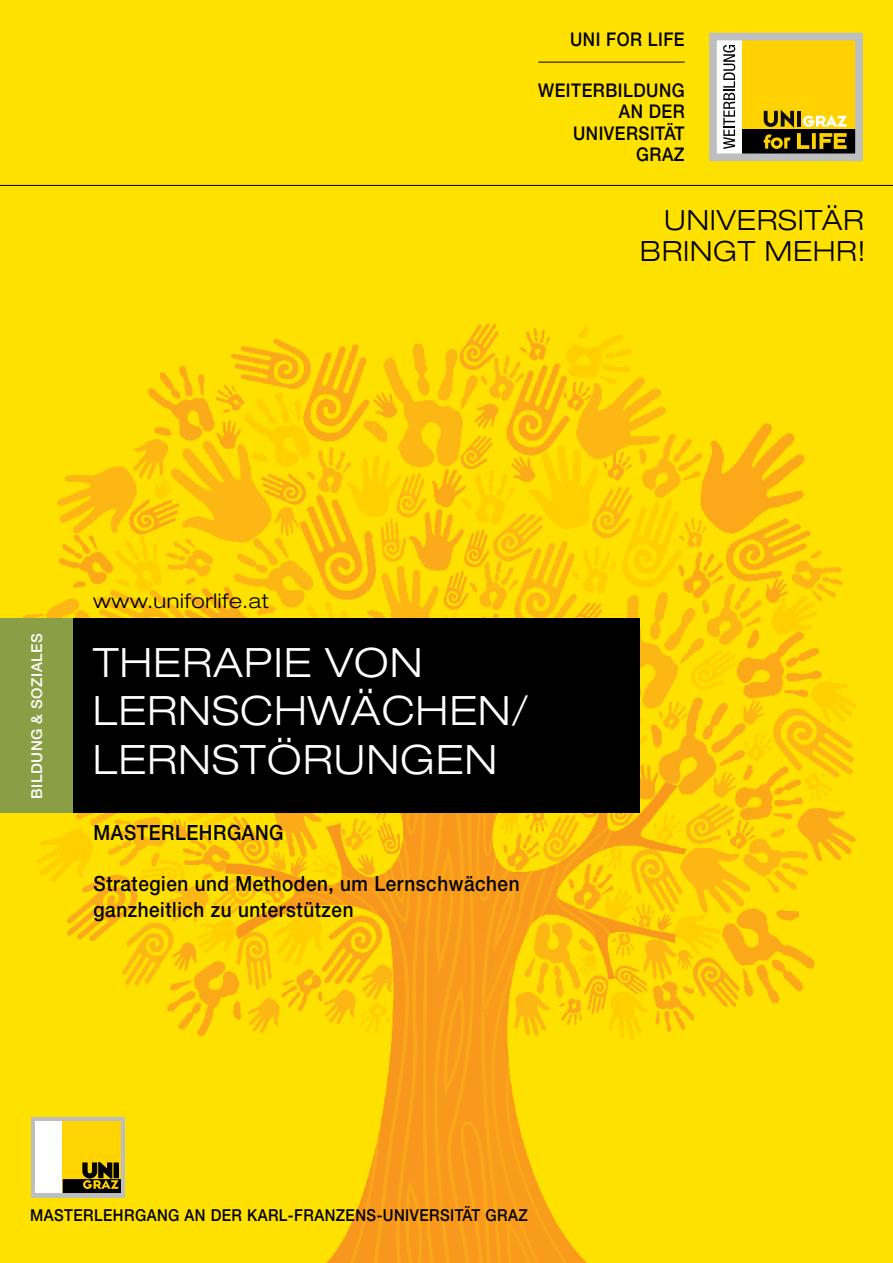
<style>
.page{position:relative;width:893px;height:1263px;background:#fff}
.page>*{position:absolute;margin:0;border:0;box-sizing:border-box;transform-origin:0 0}
.t1{font:300 expanded 40.5px/48.6px "Helvetica Neue LT Pro";letter-spacing:.03em;color:#fff}
.t2{font:300 expanded 27.9px/30.8px "Helvetica Neue LT Pro";letter-spacing:.03em;color:#000;text-align:right}
.t3{font:500 21px/25.5px "Helvetica Neue LT Pro";letter-spacing:.03em;color:#000;scale:.9 1}
.t4{font:300 expanded 20.1px "Helvetica Neue LT Pro";letter-spacing:.03em;color:#000}
.t5{font:500 18.9px/21.5px "Helvetica Neue LT Pro";letter-spacing:.03em;color:#000;text-align:right;scale:.9 1}
.t6{font:500 16.5px "Helvetica Neue LT Pro";letter-spacing:.03em;color:#000;scale:.9 1}
.t7{font:500 15px "Helvetica Neue LT Pro";letter-spacing:.03em;color:#fff}
</style>
<div class="page">
<img style="left:0;top:0;width:893px;height:1263px">
<hr style="left:538px;top:62px;width:147px;height:1px;background:#000">
<div style="left:46px;top:618px;width:594px;height:195px;background:#000"></div>
<div style="left:0;top:618px;width:72px;height:195px;background:#8a9e45"></div>
<hr style="left:0;top:185px;width:893px;height:1px;background:#000">
<div style="left:742px;top:129px;width:113px;height:25px;background:#000"></div>
<div style="left:742px;top:40px;width:113px;height:89px;background:#ffd200"></div>
<div style="left:717px;top:40px;width:25px;height:114px;background:#fff"></div>
<div style="left:709px;top:33px;width:154px;height:128px;border:8px solid #bcbec0"></div>
<svg style="left:723px;top:45px;width:12px;height:104px"></svg>
<svg style="left:764px;top:110px;width:83px;height:39px"></svg>
<div style="left:31px;top:1117px;width:94px;height:80px;background:#bcbec0"></div>
<div style="left:35px;top:1121px;width:28px;height:72px;background:#fff"></div>
<div style="left:63px;top:1121px;width:58px;height:72px;background:#ffd400"></div>
<svg style="left:63px;top:1163px;width:58px;height:30px"></svg>
<p class="t5" style="left:570px;top:29px;width:129px">UNI FOR LIFE</p>
<p class="t5" style="left:538px;top:79px;width:164px">WEITERBILDUNG<br>AN DER<br>UNIVERSITÄT<br>GRAZ</p>
<h2 class="t2" style="left:640px;top:204px;width:227px">UNIVERSITÄR<br>BRINGT MEHR!</h2>
<p class="t7" style="left:28px;top:799px;width:167px;rotate:-90deg">BILDUNG &amp; SOZIALES</p>
<p class="t4" style="left:93px;top:588px;width:177px">www.uniforlife.at</p>
<h1 class="t1" style="left:93px;top:637px;width:437px">THERAPIE VON<br>LERNSCHWÄCHEN/<br>LERNSTÖRUNGEN</h1>
<p class="t3" style="left:94px;top:820px;width:213px">MASTERLEHRGANG</p>
<p class="t3" style="left:94px;top:871px;width:475px">Strategien und Methoden, um Lernschwächen ganzheitlich zu unterstützen</p>
<p class="t6" style="left:30px;top:1205px;width:554px">MASTERLEHRGANG AN DER KARL-FRANZENS-UNIVERSITÄT GRAZ</p>
</div>
